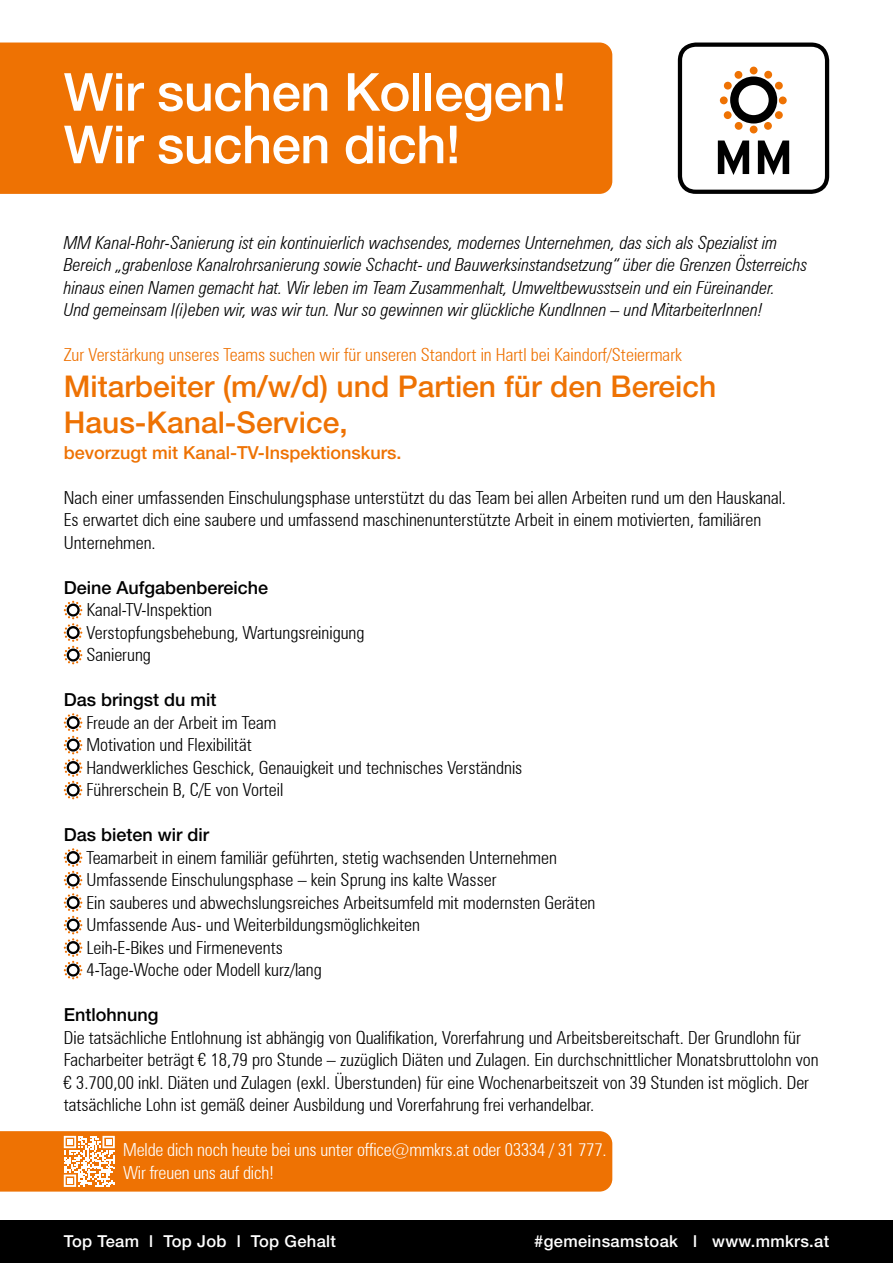
<style>
.page{position:relative;width:893px;height:1263px;background:#fff}
.page>*{position:absolute;margin:0;border:0;box-sizing:border-box;transform-origin:0 0}
.t1{font:500 52.5px/52.5px "Helvetica Neue LT Std";letter-spacing:-.01em;color:#fff}
.t2{font:500 30px/36px "Helvetica Neue LT Std";color:#ee7203}
.t3{font:18px/22.5px "Zurich BTGLC";color:#000}
.t4{font:italic 18px/22.5px "Zurich BTGLC";color:#000}
.t5{font:18px "Zurich BTGLC";color:#ee7203}
.t6{font:18px/22.5px "Zurich BTGLC";letter-spacing:-.01em;color:#fff}
.t7{font:500 18px "Helvetica Neue LT Std";color:#000}
.t8{font:500 18px "Helvetica Neue LT Std";color:#ee7203}
.t9{font:500 16.5px "Helvetica Neue LT Std";letter-spacing:.02em;color:#fff}
</style>
<div class="page">
<svg style="left:678px;top:43px;width:151px;height:151px"></svg>
<div style="left:0;top:43px;width:612px;height:151px;background:#ee7203"></div>
<svg style="left:64px;top:601px;width:18px;height:63px"></svg>
<svg style="left:64px;top:713px;width:18px;height:86px"></svg>
<svg style="left:64px;top:848px;width:18px;height:131px"></svg>
<div style="left:0;top:1220px;width:893px;height:43px;background:#000"></div>
<div style="left:0;top:1131px;width:612px;height:60px;background:#ee7203"></div>
<h1 class="t1" style="left:64px;top:65px;width:504px">Wir suchen Kollegen!<br>Wir suchen dich!</h1>
<p class="t4" style="left:64px;top:231px;width:745px">MM Kanal-Rohr-Sanierung ist ein kontinuierlich wachsendes, modernes Unternehmen, das sich als Spezialist im Bereich „grabenlose Kanalrohrsanierung sowie Schacht- und Bauwerksinstandsetzung“ über die Grenzen Österreichs hinaus einen Namen gemacht hat. Wir leben im Team Zusammenhalt, Umweltbewusstsein und ein Füreinander.<br>Und gemeinsam l(i)eben wir, was wir tun. Nur so gewinnen wir glückliche KundInnen – und MitarbeiterInnen!</p>
<p class="t5" style="left:64px;top:344px;width:620px">Zur Verstärkung unseres Teams suchen wir für unseren Standort in Hartl bei Kaindorf/Steiermark</p>
<h2 class="t2" style="left:64px;top:368px;width:654px">Mitarbeiter (m/w/d) und Partien für den Bereich<br>Haus-Kanal-Service,</h2>
<p class="t8" style="left:64px;top:441px;width:339px">bevorzugt mit Kanal-TV-Inspektionskurs.</p>
<p class="t3" style="left:64px;top:486px;width:724px">Nach einer umfassenden Einschulungsphase unterstützt du das Team bei allen Arbeiten rund um den Hauskanal.<br>Es erwartet dich eine saubere und umfassend maschinenunterstützte Arbeit in einem motivierten, familiären<br>Unternehmen.</p>
<p class="t7" style="left:64px;top:576px;width:206px">Deine Aufgabenbereiche</p>
<p class="t3" style="left:86px;top:598px;width:279px">Kanal-TV-Inspektion<br>Verstopfungsbehebung, Wartungsreinigung<br>Sanierung</p>
<p class="t7" style="left:64px;top:689px;width:154px">Das bringst du mit</p>
<p class="t3" style="left:86px;top:711px;width:437px">Freude an der Arbeit im Team<br>Motivation und Flexibilität<br>Handwerkliches Geschick, Genauigkeit und technisches Verständnis Führerschein B, C/E von Vorteil</p>
<p class="t7" style="left:64px;top:824px;width:147px">Das bieten wir dir</p>
<p class="t3" style="left:86px;top:846px;width:510px">Teamarbeit in einem familiär geführten, stetig wachsenden Unternehmen Umfassende Einschulungsphase – kein Sprung ins kalte Wasser<br>Ein sauberes und abwechslungsreiches Arbeitsumfeld mit modernsten Geräten Umfassende Aus- und Weiterbildungsmöglichkeiten<br>Leih-E-Bikes und Firmenevents<br>4-Tage-Woche oder Modell kurz/lang</p>
<p class="t7" style="left:64px;top:1004px;width:96px">Entlohnung</p>
<p class="t3" style="left:64px;top:1026px;width:756px">Die tatsächliche Entlohnung ist abhängig von Qualifikation, Vorerfahrung und Arbeitsbereitschaft. Der Grundlohn für Facharbeiter beträgt € 18,79 pro Stunde – zuzüglich Diäten und Zulagen. Ein durchschnittlicher Monatsbruttolohn von € 3.700,00 inkl. Diäten und Zulagen (exkl. Überstunden) für eine Wochenarbeitszeit von 39 Stunden ist möglich. Der tatsächliche Lohn ist gemäß deiner Ausbildung und Vorerfahrung frei verhandelbar.</p>
<p class="t6" style="left:123px;top:1138px;width:485px">Melde dich noch heute bei uns unter office@mmkrs.at oder 03334 / 31 777.<br>Wir freuen uns auf dich!</p>
<p class="t9" style="left:64px;top:1231px;width:274px">Top Team l Top Job l Top Gehalt</p>
<p class="t9" style="left:534px;top:1231px;width:296px">#gemeinsamstoak l www.mmkrs.at</p>
</div>
